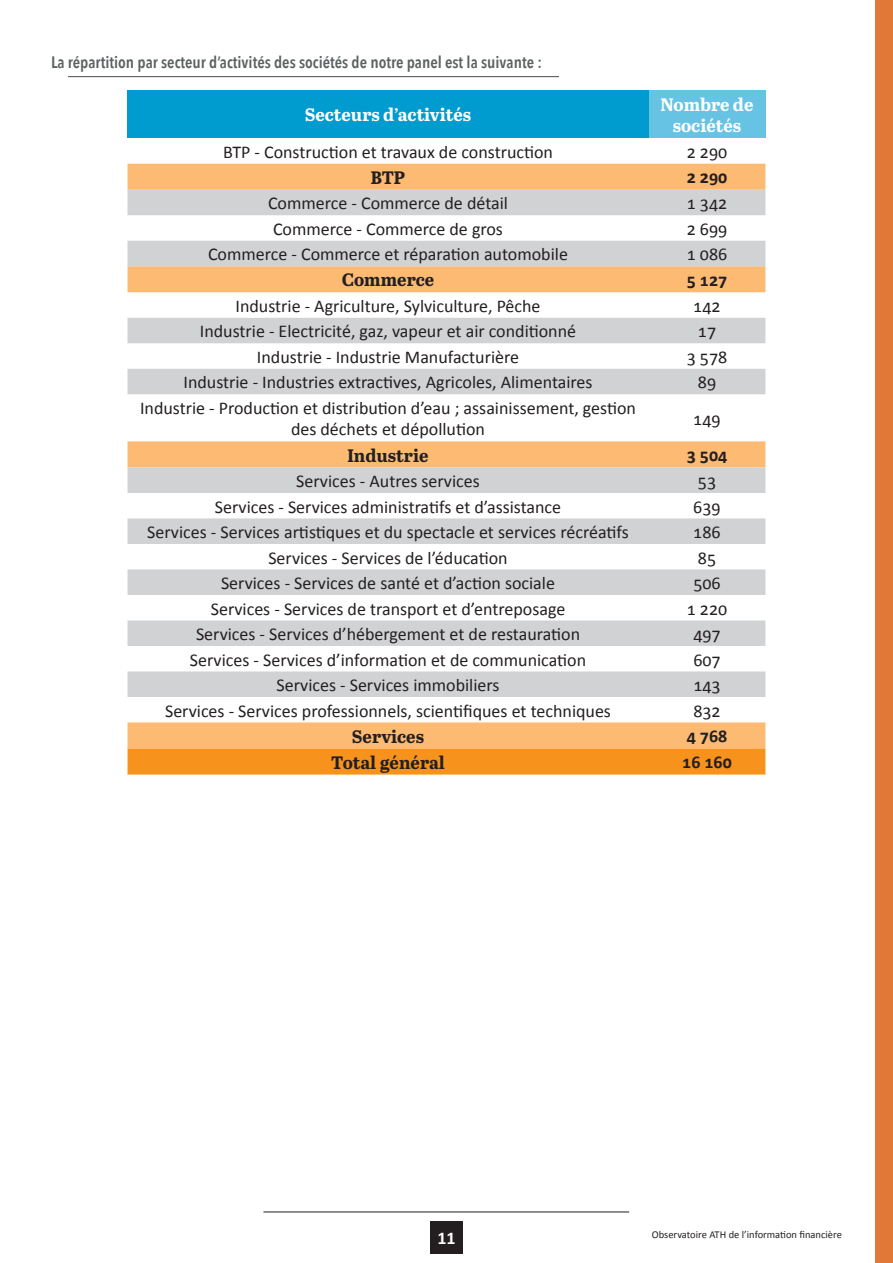
<style>
.page{position:relative;width:893px;height:1263px;background:#fff}
.page>*{position:absolute;margin:0;border:0;box-sizing:border-box;transform-origin:0 0}
.t1{font:18px/21.6px "Calibri";color:#231f20;text-align:center}
.t2{font:700 18px "Abril Text";color:#231f20}
.t3{font:700 18px/21.6px "Abril Text";color:#fff;text-align:center}
.t4{font:700 18px "Calibri";color:#231f20}
.t5{font:700 18px "Calibri";color:#fff}
.t6{font:600 16.5px "Avenir Next Condensed";color:#5d6162}
.t7{font:10.5px "Calibri";color:#231f20}
</style>
<div class="page">
<hr style="left:263px;top:1212px;width:366px;height:1px;background:#231f20">
<div style="left:430px;top:1221px;width:33px;height:32px;background:#231f20"></div>
<div style="left:876px;top:0;width:17px;height:1263px;background:#e17838"></div>
<hr style="left:68px;top:76px;width:491px;height:1px;background:#5d6162">
<div style="left:128px;top:91px;width:520px;height:47px;background:#009bcf"></div>
<div style="left:648px;top:91px;width:117px;height:47px;background:#66c3e4"></div>
<svg style="left:128px;top:163px;width:637px;height:1px"></svg>
<svg style="left:128px;top:164px;width:637px;height:584px;fill:#fcba72"></svg>
<svg style="left:128px;top:190px;width:637px;height:507px"></svg>
<div style="left:128px;top:748px;width:637px;height:26px;background:#f7931d"></div>
<p class="t6" style="left:51px;top:47px;width:492px">La répartition par secteur d’activités des sociétés de notre panel est la suivante :</p>
<p class="t3" style="left:305px;top:103px;width:168px">Secteurs d’activités</p>
<p class="t3" style="left:660px;top:92px;width:95px">Nombre de sociétés</p>
<p class="t1" style="left:223px;top:140px;width:331px">BTP - Construction et travaux de construction</p>
<p class="t1" style="left:687px;top:140px;width:42px">2 290</p>
<p class="t2" style="left:371px;top:164px;width:36px">BTP</p>
<p class="t4" style="left:687px;top:166px;width:42px">2 290</p>
<p class="t1" style="left:268px;top:192px;width:241px">Commerce - Commerce de détail</p>
<p class="t1" style="left:687px;top:192px;width:42px">1 342</p>
<p class="t1" style="left:273px;top:217px;width:231px">Commerce - Commerce de gros</p>
<p class="t1" style="left:687px;top:217px;width:42px">2 699</p>
<p class="t1" style="left:208px;top:243px;width:361px">Commerce - Commerce et réparation automobile</p>
<p class="t1" style="left:687px;top:243px;width:42px">1 086</p>
<p class="t2" style="left:342px;top:267px;width:94px">Commerce</p>
<p class="t4" style="left:687px;top:269px;width:42px">5 127</p>
<p class="t1" style="left:235px;top:294px;width:307px">Industrie - Agriculture, Sylviculture, Pêche</p>
<p class="t1" style="left:693px;top:294px;width:29px">142</p>
<p class="t1" style="left:200px;top:320px;width:378px">Industrie - Electricité, gaz, vapeur et air conditionné</p>
<p class="t1" style="left:698px;top:320px;width:20px">17</p>
<p class="t1" style="left:257px;top:345px;width:264px">Industrie - Industrie Manufacturière</p>
<p class="t1" style="left:687px;top:345px;width:42px">3 578</p>
<p class="t1" style="left:183px;top:371px;width:411px">Industrie - Industries extractives, Agricoles, Alimentaires</p>
<p class="t1" style="left:698px;top:371px;width:20px">89</p>
<p class="t1" style="left:140px;top:396px;width:497px">Industrie - Production et distribution d’eau ; assainissement, gestion des déchets et dépollution</p>
<p class="t1" style="left:693px;top:407px;width:29px">149</p>
<p class="t2" style="left:347px;top:442px;width:83px">Industrie</p>
<p class="t4" style="left:687px;top:444px;width:42px">3 504</p>
<p class="t1" style="left:296px;top:469px;width:185px">Services - Autres services</p>
<p class="t1" style="left:698px;top:469px;width:20px">53</p>
<p class="t1" style="left:215px;top:495px;width:348px">Services - Services administratifs et d’assistance</p>
<p class="t1" style="left:693px;top:495px;width:29px">639</p>
<p class="t1" style="left:147px;top:520px;width:483px">Services - Services artistiques et du spectacle et services récréatifs</p>
<p class="t1" style="left:693px;top:520px;width:29px">186</p>
<p class="t1" style="left:268px;top:546px;width:241px">Services - Services de l’éducation</p>
<p class="t1" style="left:698px;top:546px;width:20px">85</p>
<p class="t1" style="left:221px;top:571px;width:335px">Services - Services de santé et d’action sociale</p>
<p class="t1" style="left:693px;top:571px;width:29px">506</p>
<p class="t1" style="left:211px;top:597px;width:356px">Services - Services de transport et d’entreposage</p>
<p class="t1" style="left:687px;top:597px;width:42px">1 220</p>
<p class="t1" style="left:196px;top:622px;width:386px">Services - Services d’hébergement et de restauration</p>
<p class="t1" style="left:693px;top:622px;width:29px">497</p>
<p class="t1" style="left:190px;top:648px;width:398px">Services - Services d’information et de communication</p>
<p class="t1" style="left:693px;top:648px;width:29px">607</p>
<p class="t1" style="left:277px;top:673px;width:224px">Services - Services immobiliers</p>
<p class="t1" style="left:693px;top:673px;width:29px">143</p>
<p class="t1" style="left:165px;top:699px;width:447px">Services - Services professionnels, scientifiques et techniques</p>
<p class="t1" style="left:693px;top:699px;width:29px">832</p>
<p class="t2" style="left:352px;top:723px;width:74px">Services</p>
<p class="t4" style="left:687px;top:725px;width:42px">4 768</p>
<p class="t2" style="left:331px;top:749px;width:115px">Total général</p>
<p class="t4" style="left:682px;top:751px;width:51px">16 160</p>
<p class="t5" style="left:437px;top:1227px;width:20px">11</p>
<p class="t7" style="left:652px;top:1228px;width:192px">Observatoire ATH de l’information financière</p>
</div>
